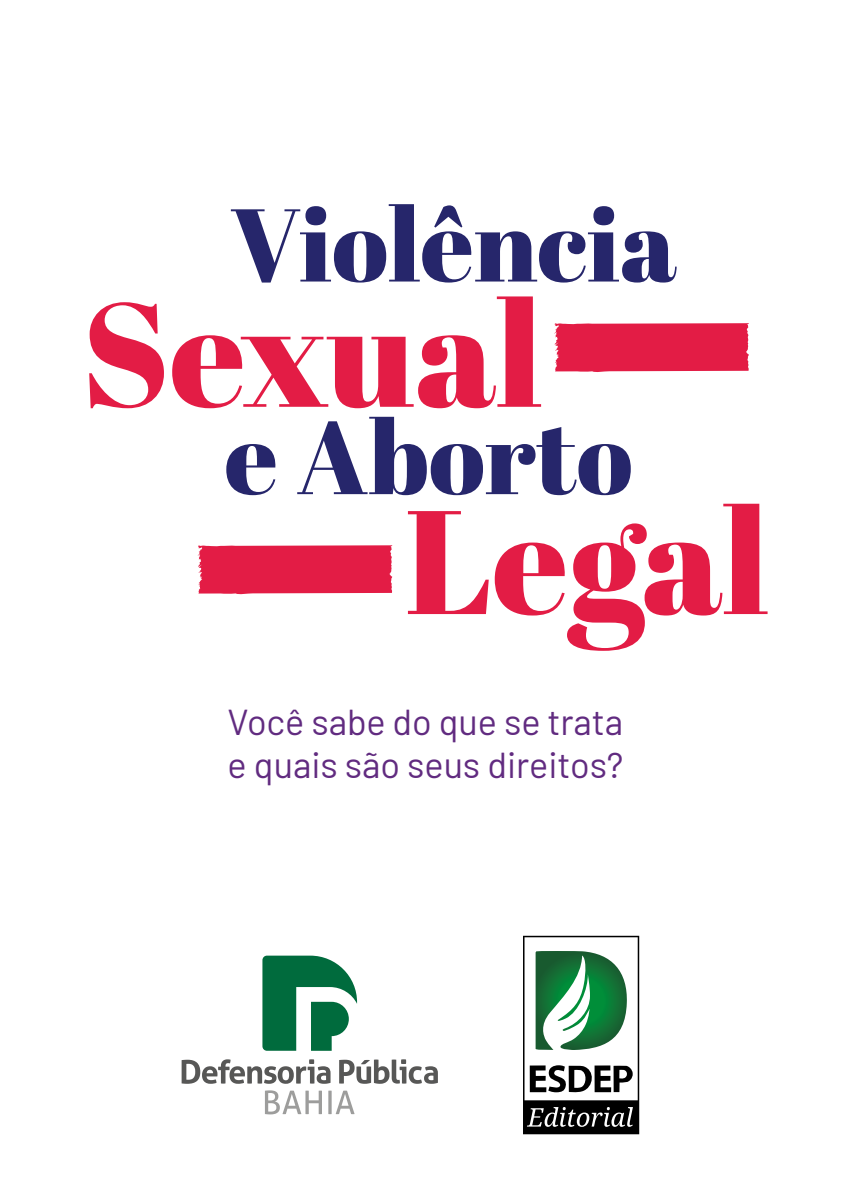
<style>
.page{position:relative;width:851px;height:1191px;background:#fff}
.page>*{position:absolute;margin:0;border:0;box-sizing:border-box;transform-origin:0 0}
.t1{font:147px "Abril Fatface";color:#e31c45}
.t2{font:103.2px "Abril Fatface";color:#26266b}
.t3{font:36px/43.2px "Barlow";color:#612b80}
</style>
<div class="page">
<div style="left:554px;top:323px;width:195px;height:49px;background:#e31c45"></div>
<svg style="left:197px;top:545px;width:195px;height:50px;background:#e42a50"></svg>
<svg style="left:181px;top:1059px;width:149px;height:24px"></svg>
<svg style="left:339px;top:1059px;width:99px;height:24px"></svg>
<svg style="left:265px;top:1090px;width:57px;height:24px"></svg>
<svg style="left:328px;top:1090px;width:26px;height:24px"></svg>
<svg style="left:262px;top:955px;width:95px;height:95px"></svg>
<svg style="left:523px;top:935px;width:116px;height:199px"></svg>
<h2 class="t2" style="left:230px;top:172px;width:448px">Violência</h2>
<h1 class="t1" style="left:82px;top:251px;width:462px">Sexual</h1>
<h2 class="t2" style="left:225px;top:385px;width:409px">e Aborto</h2>
<h1 class="t1" style="left:405px;top:458px;width:365px">Legal</h1>
<p class="t3" style="left:227px;top:698px;width:397px">Você sabe do que se trata e quais são seus direitos?</p>
</div>
